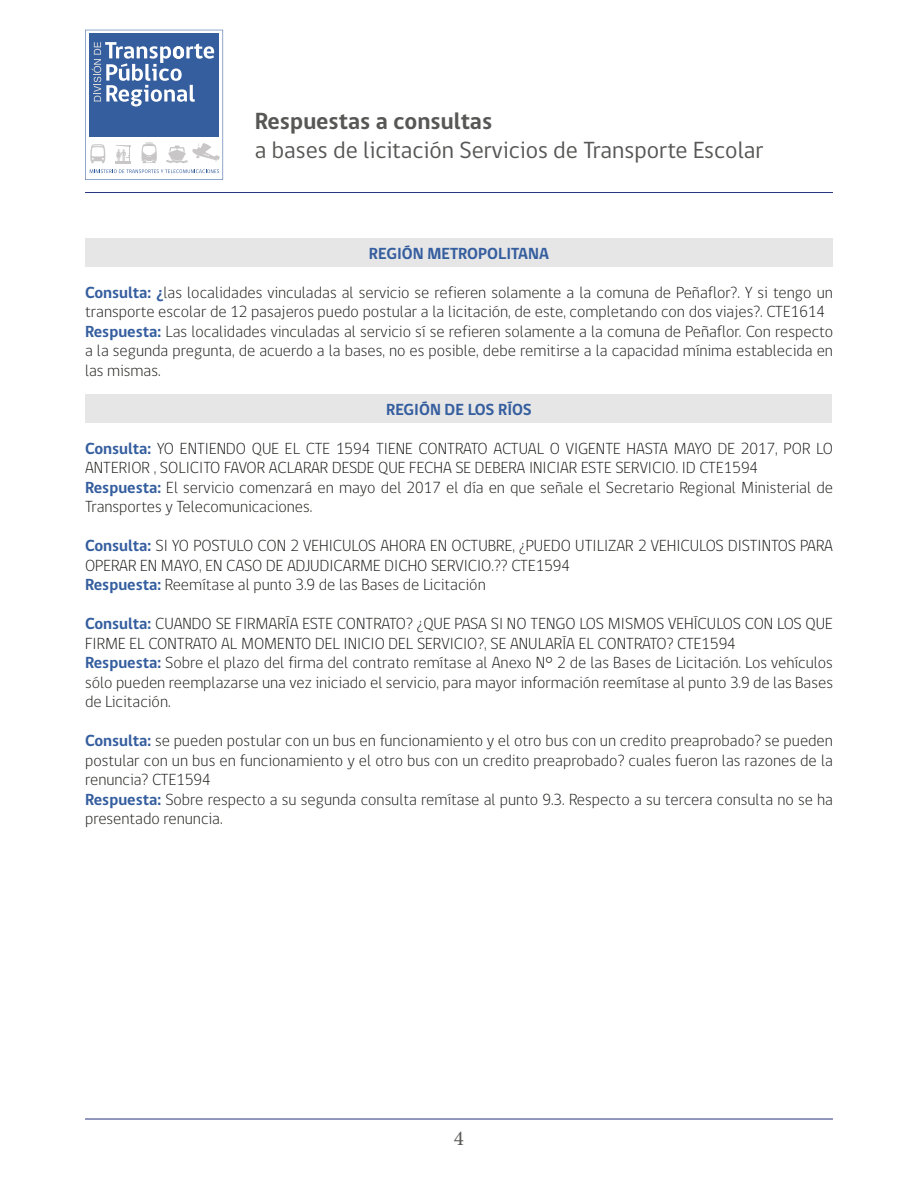
<style>
.page{position:relative;width:918px;height:1188px;background:#fff}
.page>*{position:absolute;margin:0;border:0;box-sizing:border-box;transform-origin:0 0}
.t1{font:24px "gob CL";color:#575756}
.t2{font:700 24px "gob CL";color:#575756}
.t3{font:21px "Minion Pro";color:#575756}
.t4{font:300 16.5px/19.5px "gob CL";color:#1d1d1b}
.t5{font:700 16.5px "gob CL";color:#355e9f}
.s1{font-weight:700;color:#355e9f}
</style>
<div class="page">
<svg style="left:85px;top:30px;width:138px;height:150px"></svg>
<hr style="left:85px;top:192px;width:748px;height:1px;background:#283583">
<hr style="left:85px;top:1119px;width:748px;height:1px;background:#283583">
<div style="left:85px;top:395px;width:747px;height:28px;background:#e6e6e6"></div>
<div style="left:85px;top:238px;width:748px;height:28px;background:#e6e6e6"></div>
<h1 class="t2" style="left:255px;top:105px;width:239px">Respuestas a consultas</h1>
<h1 class="t1" style="left:255px;top:133px;width:510px">a bases de licitación Servicios de Transporte Escolar</h1>
<p class="t5" style="left:369px;top:242px;width:182px">REGIÓN METROPOLITANA</p>
<p class="t4" style="left:85px;top:283px;width:750px"><span class="s1">Consulta: ¿</span>las localidades vinculadas al servicio se refieren solamente a la comuna de Peñaflor?. Y si tengo un transporte escolar de 12 pasajeros puedo postular a la licitación, de este, completando con dos viajes?. CTE1614<br><span class="s1">Respuesta:</span> Las localidades vinculadas al servicio sí se refieren solamente a la comuna de Peñaflor. Con respecto a la segunda pregunta, de acuerdo a la bases, no es posible, debe remitirse a la capacidad mínima establecida en las mismas.</p>
<p class="t5" style="left:386px;top:398px;width:147px">REGIÓN DE LOS RÍOS</p>
<p class="t4" style="left:85px;top:439px;width:749px"><span class="s1">Consulta:</span> YO ENTIENDO QUE EL CTE 1594 TIENE CONTRATO ACTUAL O VIGENTE HASTA MAYO DE 2017, POR LO ANTERIOR , SOLICITO FAVOR ACLARAR DESDE QUE FECHA SE DEBERA INICIAR ESTE SERVICIO. ID CTE1594<br><span class="s1">Respuesta:</span> El servicio comenzará en mayo del 2017 el día en que señale el Secretario Regional Ministerial de Transportes y Telecomunicaciones.</p>
<p class="t4" style="left:85px;top:536px;width:750px"><span class="s1">Consulta:</span> SI YO POSTULO CON 2 VEHICULOS AHORA EN OCTUBRE, ¿PUEDO UTILIZAR 2 VEHICULOS DISTINTOS PARA<br>OPERAR EN MAYO, EN CASO DE ADJUDICARME DICHO SERVICIO.?? CTE1594<br><span class="s1">Respuesta:</span> Reemítase al punto 3.9 de las Bases de Licitación</p>
<p class="t4" style="left:85px;top:614px;width:750px"><span class="s1">Consulta:</span> CUANDO SE FIRMARÍA ESTE CONTRATO? ¿QUE PASA SI NO TENGO LOS MISMOS VEHÍCULOS CON LOS QUE FIRME EL CONTRATO AL MOMENTO DEL INICIO DEL SERVICIO?, SE ANULARÍA EL CONTRATO? CTE1594<br><span class="s1">Respuesta:</span> Sobre el plazo del firma del contrato remítase al Anexo N° 2 de las Bases de Licitación. Los vehículos sólo pueden reemplazarse una vez iniciado el servicio, para mayor información reemítase al punto 3.9 de las Bases de Licitación.</p>
<p class="t4" style="left:85px;top:731px;width:749px"><span class="s1">Consulta:</span> se pueden postular con un bus en funcionamiento y el otro bus con un credito preaprobado? se pueden postular con un bus en funcionamiento y el otro bus con un credito preaprobado? cuales fueron las razones de la renuncia? CTE1594<br><span class="s1">Respuesta:</span> Sobre respecto a su segunda consulta remítase al punto 9.3. Respecto a su tercera consulta no se ha presentado renuncia.</p>
<p class="t3" style="left:454px;top:1124px;width:12px">4</p>
</div>
